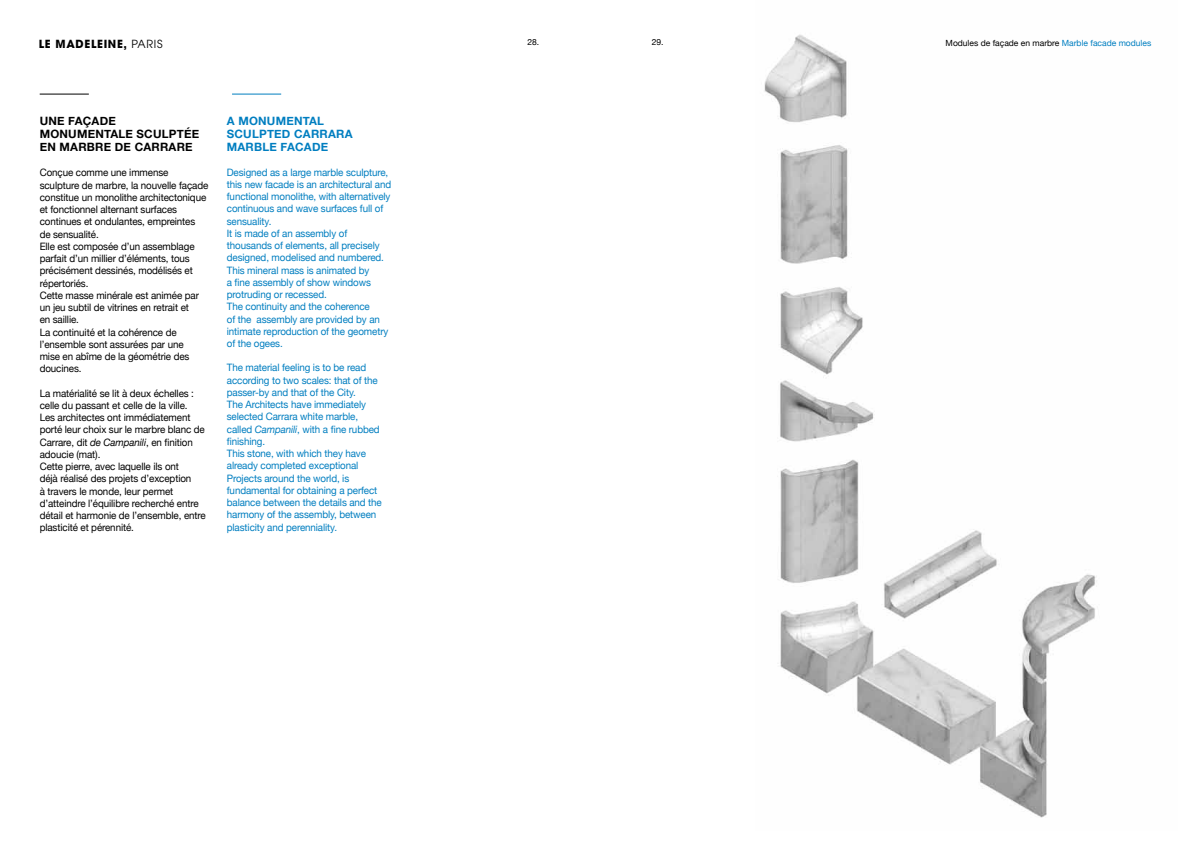
<style>
.page{position:relative;width:1191px;height:842px;background:#fff}
.page>*{position:absolute;margin:0;border:0;box-sizing:border-box;transform-origin:0 0}
.t1{font:700 11.5px/13px "Helvetica Neue";letter-spacing:.02em;color:#000}
.t2{font:700 11.5px/13px "Helvetica Neue";letter-spacing:.02em;color:#007ec0}
.t3{font:700 11.1px "Avant Garde";letter-spacing:.06em;color:#000}
.t4{font:10.2px/12.2px "Helvetica Neue";letter-spacing:-.01em;color:#000;scale:.96 1}
.t5{font:10.2px/12.2px "Helvetica Neue";letter-spacing:-.01em;color:#007ec0;scale:.96 1}
.t6{font:8.5px "Helvetica Neue";color:#000}
.s1{font-weight:400}
.s2{font-style:italic}
.s3{color:#007ec0}
</style>
<div class="page">
<hr style="left:40px;top:94px;width:49px;height:1px;background:#000">
<hr style="left:232px;top:94px;width:49px;height:1px;background:#007ec0">
<img style="left:764px;top:34px;width:333px;height:784px">
<p class="t3" style="left:39px;top:37px;width:125px">LE MADELEINE, <span class="s1">PARIS</span></p>
<p class="t6" style="left:527px;top:37px;width:13px">28.</p>
<p class="t6" style="left:651px;top:37px;width:13px">29.</p>
<p class="t1" style="left:40px;top:114px;width:161px">UNE FAÇADE<br>MONUMENTALE SCULPTÉE<br>EN MARBRE DE CARRARE</p>
<p class="t4" style="left:40px;top:166px;width:177px">Conçue comme une immense sculpture de marbre, la nouvelle façade constitue un monolithe architectonique et fonctionnel alternant surfaces continues et ondulantes, empreintes de sensualité.<br>Elle est composée d’un assemblage parfait d’un millier d’éléments, tous précisément dessinés, modélisés et répertoriés.<br>Cette masse minérale est animée par un jeu subtil de vitrines en retrait et<br>en saillie.<br>La continuité et la cohérence de l’ensemble sont assurées par une<br>mise en abîme de la géométrie des doucines.</p>
<p class="t4" style="left:40px;top:387px;width:174px">La matérialité se lit à deux échelles : celle du passant et celle de la ville.<br>Les architectes ont immédiatement porté leur choix sur le marbre blanc de Carrare, dit <span class="s2">de Campanili</span>, en finition adoucie (mat).<br>Cette pierre, avec laquelle ils ont<br>déjà réalisé des projets d’exception<br>à travers le monde, leur permet d’atteindre l’équilibre recherché entre détail et harmonie de l’ensemble, entre plasticité et pérennité.</p>
<p class="t2" style="left:227px;top:114px;width:127px">A MONUMENTAL<br>SCULPTED CARRARA<br>MARBLE FACADE</p>
<p class="t5" style="left:227px;top:166px;width:173px">Designed as a large marble sculpture, this new facade is an architectural and functional monolithe, with alternatively continuous and wave surfaces full of sensuality.<br>It is made of an assembly of thousands of elements, all precisely designed, modelised and numbered.<br>This mineral mass is animated by<br>a fine assembly of show windows protruding or recessed.<br>The continuity and the coherence<br>of the assembly are provided by an intimate reproduction of the geometry of the ogees.</p>
<p class="t5" style="left:227px;top:362px;width:163px">The material feeling is to be read according to two scales: that of the passer-by and that of the City.<br>The Architects have immediately selected Carrara white marble, called <span class="s2">Campanili</span>, with a fine rubbed finishing.<br>This stone, with which they have already completed exceptional<br>Projects around the world, is fundamental for obtaining a perfect balance between the details and the harmony of the assembly, between plasticity and perenniality.</p>
<p class="t6" style="left:945px;top:38px;width:207px">Modules de façade en marbre <span class="s3">Marble facade modules</span></p>
</div>
